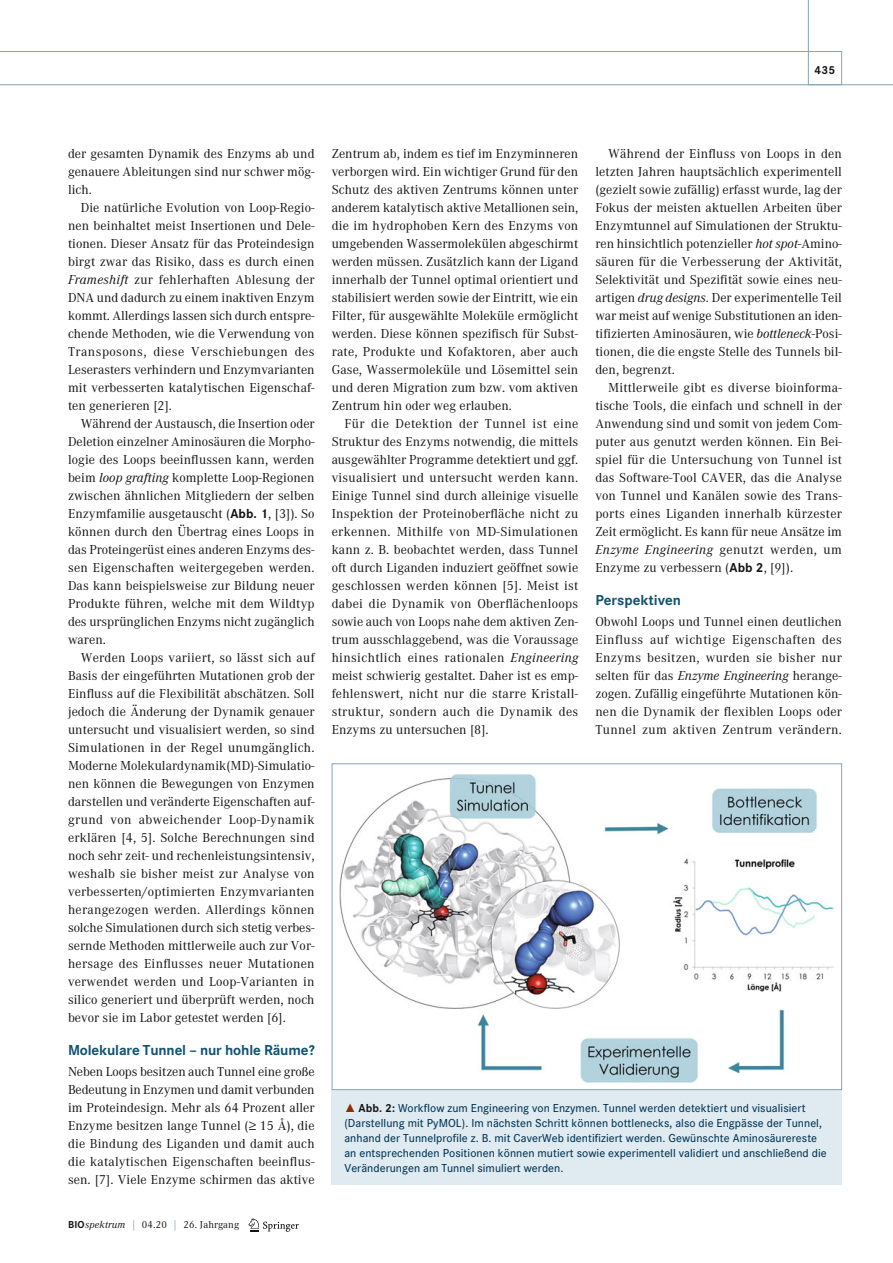
<style>
.page{position:relative;width:893px;height:1263px;background:#fff}
.page>*{position:absolute;margin:0;border:0;box-sizing:border-box;transform-origin:0 0}
.t1{font:700 15px "Corporate S";letter-spacing:-.01em;color:#115273}
.t2{font:13.5px/18px "Corporate A";letter-spacing:.005em;color:#131413;text-align:justify}
.t3{font:500 12px/15px "Corporate S";letter-spacing:.005em;color:#003252}
.t4{font:700 12px "Corporate S";color:#131413}
.t5{font:10.5px "Corporate A";letter-spacing:.015em;color:#131413}
.s1{font-style:italic}
.s2{font-family:"Corporate S";font-weight:700}
.s3{color:#658ba6}
.s4{font-family:"The Sans Expert";font-weight:400;color:#8d2d00}
.s5{font-weight:700;color:#131413}
</style>
<div class="page">
<svg style="left:248px;top:1218px;width:51px;height:14px"></svg>
<div style="left:332px;top:1090px;width:510px;height:94px;background:#dfebf1"></div>
<img style="left:339px;top:774px;width:495px;height:309px">
<svg style="left:0;top:0;width:893px;height:85px"></svg>
<p class="t4" style="left:814px;top:66px;width:22px">435</p>
<p class="t2" style="left:68px;top:146px;width:248px">der gesamten Dynamik des Enzyms ab und genauere Ableitungen sind nur schwer mög&shy;lich.</p>
<p class="t2" style="left:68px;top:200px;width:248px;text-indent:13px">Die natürliche Evolution von Loop-Regio&shy;nen beinhaltet meist Insertionen und Dele&shy;tionen. Dieser Ansatz für das Proteindesign birgt zwar das Risiko, dass es durch einen <span class="s1">Frameshift</span> zur fehlerhaften Ablesung der DNA und dadurch zu einem inaktiven Enzym kommt. Allerdings lassen sich durch entspre&shy;chende Methoden, wie die Verwendung von Transposons, diese Verschiebungen des Leserasters verhindern und Enzymvarianten mit verbesserten katalytischen Eigenschaf&shy;ten generieren [2].</p>
<p class="t2" style="left:68px;top:416px;width:248px;text-indent:13px">Während der Austausch, die Insertion oder Deletion einzelner Aminosäuren die Morpho&shy;logie des Loops beeinflussen kann, werden beim <span class="s1">loop grafting</span> komplette Loop-Regionen zwischen ähnlichen Mitgliedern der selben Enzymfamilie ausgetauscht (<span class="s2">Abb. 1</span>, [3]). So können durch den Übertrag eines Loops in das Proteingerüst eines anderen Enzyms des&shy;sen Eigenschaften weitergegeben werden.<br>Das kann beispielsweise zur Bildung neuer Produkte führen, welche mit dem Wildtyp des ursprünglichen Enzyms nicht zugänglich waren.</p>
<p class="t2" style="left:68px;top:650px;width:248px;text-indent:13px">Werden Loops variiert, so lässt sich auf Basis der eingeführten Mutationen grob der Einfluss auf die Flexibilität abschätzen. Soll jedoch die Änderung der Dynamik genauer untersucht und visualisiert werden, so sind Simulationen in der Regel unumgänglich.<br>Moderne Molekulardynamik(MD)-Simulatio&shy;nen können die Bewegungen von Enzymen darstellen und veränderte Eigenschaften auf&shy;grund von abweichender Loop-Dynamik erklären [4, 5]. Solche Berechnungen sind noch sehr zeit- und rechenleistungsintensiv, weshalb sie bisher meist zur Analyse von verbesserten/optimierten Enzymvarianten herangezogen werden. Allerdings können solche Simulationen durch sich stetig verbes&shy;sernde Methoden mittlerweile auch zur Vor&shy;hersage des Einflusses neuer Mutationen verwendet werden und Loop-Varianten in silico generiert und überprüft werden, noch bevor sie im Labor getestet werden [6].</p>
<p class="t1" style="left:68px;top:1045px;width:248px">Molekulare Tunnel – nur hohle Räume?</p>
<p class="t2" style="left:68px;top:1064px;width:248px">Neben Loops besitzen auch Tunnel eine große Bedeutung in Enzymen und damit verbunden im Proteindesign. Mehr als 64 Prozent aller Enzyme besitzen lange Tunnel (≥ 15 Å), die die Bindung des Liganden und damit auch die katalytischen Eigenschaften beeinflus&shy;sen. [7]. Viele Enzyme schirmen das aktive</p>
<p class="t5" style="left:68px;top:1221px;width:173px"><span class="s2">BIO</span><span class="s1">spektrum</span> <span class="s3">|</span> 04.20 <span class="s3">|</span> 26. Jahrgang</p>
<p class="t2" style="left:332px;top:146px;width:248px">Zentrum ab, indem es tief im Enzym inneren verborgen wird. Ein wichtiger Grund für den Schutz des aktiven Zentrums können unter anderem katalytisch aktive Metall ionen sein, die im hydrophoben Kern des Enzyms von umgebenden Wassermolekülen abgeschirmt werden müssen. Zusätzlich kann der Ligand innerhalb der Tunnel optimal orientiert und stabilisiert werden sowie der Eintritt, wie ein Filter, für ausgewählte Moleküle ermöglicht werden. Diese können spezifisch für Subst&shy;rate, Produkte und Kofaktoren, aber auch Gase, Wassermoleküle und Lösemittel sein und deren Migration zum bzw. vom aktiven Zentrum hin oder weg erlauben.</p>
<p class="t2" style="left:332px;top:416px;width:248px;text-indent:13px">Für die Detektion der Tunnel ist eine Struktur des Enzyms notwendig, die mittels ausgewählter Programme detektiert und ggf. visualisiert und untersucht werden kann.<br>Einige Tunnel sind durch alleinige visuelle Inspektion der Proteinoberfläche nicht zu erkennen. Mithilfe von MD-Simulationen kann z. B. beobachtet werden, dass Tunnel oft durch Liganden induziert geöffnet sowie geschlossen werden können [5]. Meist ist dabei die Dynamik von Oberflächenloops sowie auch von Loops nahe dem aktiven Zen&shy;trum ausschlaggebend, was die Voraussage hinsichtlich eines rationalen <span class="s1">Engineering </span>meist schwierig gestaltet. Daher ist es emp&shy;fehlenswert, nicht nur die starre Kristall&shy;struktur, sondern auch die Dynamik des Enzyms zu untersuchen [8].</p>
<p class="t2" style="left:595px;top:146px;width:248px;text-indent:13px">Während der Einfluss von Loops in den letzten Jahren hauptsächlich experimentell (gezielt sowie zufällig) erfasst wurde, lag der Fokus der meisten aktuellen Arbeiten über Enzymtunnel auf Simulationen der Struktu&shy;ren hinsichtlich potenzieller <span class="s1">hot spot</span>-Amino&shy;säuren für die Verbesserung der Aktivität, Selektivität und Spezifität sowie eines neu&shy;artigen <span class="s1">drug designs</span>. Der experimentelle Teil war meist auf wenige Substitutionen an iden&shy;tifizierten Aminosäuren, wie <span class="s1">bottleneck</span>-Posi&shy;tionen, die die engste Stelle des Tunnels bil&shy;den, begrenzt.</p>
<p class="t2" style="left:595px;top:380px;width:248px;text-indent:13px">Mittlerweile gibt es diverse bioinforma&shy;tische Tools, die einfach und schnell in der Anwendung sind und somit von jedem Com&shy;puter aus genutzt werden können. Ein Bei&shy;spiel für die Untersuchung von Tunnel ist das Software-Tool CAVER, das die Analyse von Tunnel und Kanälen sowie des Trans&shy;ports eines Liganden innerhalb kürzester Zeit ermöglicht. Es kann für neue Ansätze im <span class="s1">Enzyme Engineering</span> genutzt werden, um Enzyme zu verbessern (<span class="s2">Abb 2</span>, [9]).</p>
<p class="t1" style="left:595px;top:595px;width:87px">Perspektiven</p>
<p class="t2" style="left:595px;top:614px;width:248px">Obwohl Loops und Tunnel einen deutlichen Einfluss auf wichtige Eigenschaften des Enzyms besitzen, wurden sie bisher nur selten für das <span class="s1">Enzyme Engineering</span> herange&shy;zogen. Zufällig eingeführte Mutationen kön&shy;nen die Dynamik der flexiblen Loops oder Tunnel zum aktiven Zentrum verändern.</p>
<p class="t3" style="left:344px;top:1101px;width:484px"><span class="s4">˚</span> <span class="s5">Abb. 2:</span> Workflow zum Engineering von Enzymen. Tunnel werden detektiert und visualisiert (Darstellung mit PyMOL). Im nächsten Schritt können bottlenecks, also die Engpässe der Tunnel, anhand der Tunnelprofile z. B. mit CaverWeb identifiziert werden. Gewünschte Aminosäurereste an entsprechenden Positionen können mutiert sowie experimentell validiert und anschließend die Veränderungen am Tunnel simuliert werden.</p>
</div>
